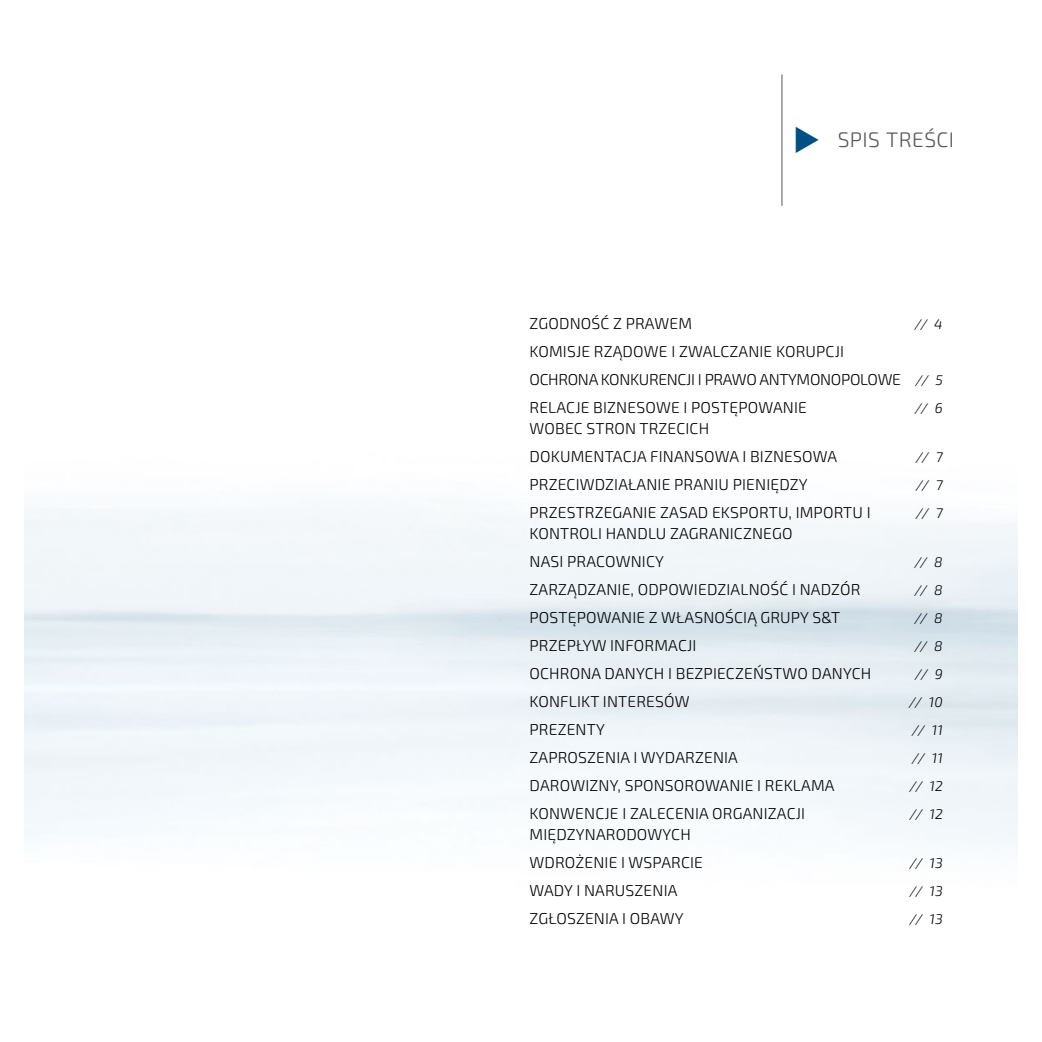
<style>
.page{position:relative;width:1042px;height:1042px;background:#fff}
.page>*{position:absolute;margin:0;border:0;box-sizing:border-box;transform-origin:0 0}
.t1{font:300 21px "Sn T";letter-spacing:.02em;color:#575756}
.t2{font:300 15.75px/28px "Sn T";letter-spacing:.01em;color:#000}
.t3{font:italic 300 14px "Sn T";letter-spacing:.01em;color:#000}
.s1{font-style:italic;font-size:14px}
</style>
<div class="page">
<hr style="left:781px;top:74px;width:1px;height:132px;background:#575756">
<h1 class="t1" style="left:838px;top:127px;width:118px">SPIS TREŚCI</h1>
<p class="t2" style="left:529px;top:310px;width:164px">ZGODNOŚĆ Z PRAWEM</p>
<p class="t3" style="left:914px;top:316px;width:30px">// 4</p>
<p class="t2" style="left:529px;top:338px;width:415px">KOMISJE RZĄDOWE I ZWALCZANIE KORUPCJI<br>OCHRONA KONKURENCJI I PRAWO ANTYMONOPOLOWE <span class="s1">// 5<br></span>RELACJE BIZNESOWE I POSTĘPOWANIE</p>
<p class="t3" style="left:915px;top:400px;width:29px">// 6</p>
<p class="t2" style="left:529px;top:415px;width:309px">WOBEC STRON TRZECICH<br>DOKUMENTACJA FINANSOWA I BIZNESOWA</p>
<p class="t3" style="left:916px;top:449px;width:28px">// 7</p>
<p class="t2" style="left:529px;top:471px;width:280px">PRZECIWDZIAŁANIE PRANIU PIENIĘDZY</p>
<p class="t3" style="left:916px;top:477px;width:28px">// 7</p>
<p class="t2" style="left:529px;top:499px;width:343px">PRZESTRZEGANIE ZASAD EKSPORTU, IMPORTU I</p>
<p class="t3" style="left:916px;top:505px;width:28px">// 7</p>
<p class="t2" style="left:529px;top:520px;width:264px">KONTROLI HANDLU ZAGRANICZNEGO<br>NASI PRACOWNICY</p>
<p class="t3" style="left:914px;top:554px;width:30px">// 8</p>
<p class="t2" style="left:529px;top:576px;width:332px">ZARZĄDZANIE, ODPOWIEDZIALNOŚĆ I NADZÓR</p>
<p class="t3" style="left:914px;top:582px;width:30px">// 8</p>
<p class="t2" style="left:529px;top:604px;width:312px">POSTĘPOWANIE Z WŁASNOŚCIĄ GRUPY S&amp;T</p>
<p class="t3" style="left:914px;top:610px;width:30px">// 8</p>
<p class="t2" style="left:529px;top:632px;width:168px">PRZEPŁYW INFORMACJI</p>
<p class="t3" style="left:914px;top:638px;width:30px">// 8</p>
<p class="t2" style="left:529px;top:660px;width:343px">OCHRONA DANYCH I BEZPIECZEŃSTWO DANYCH</p>
<p class="t3" style="left:915px;top:666px;width:29px">// 9</p>
<p class="t2" style="left:529px;top:688px;width:161px">KONFLIKT INTERESÓW</p>
<p class="t3" style="left:909px;top:694px;width:35px">// 10</p>
<p class="t2" style="left:529px;top:716px;width:77px">PREZENTY</p>
<p class="t3" style="left:912px;top:722px;width:32px">// 11</p>
<p class="t2" style="left:529px;top:744px;width:210px">ZAPROSZENIA I WYDARZENIA</p>
<p class="t3" style="left:912px;top:750px;width:32px">// 11</p>
<p class="t2" style="left:529px;top:772px;width:306px">DAROWIZNY, SPONSOROWANIE I REKLAMA</p>
<p class="t3" style="left:909px;top:778px;width:35px">// 12</p>
<p class="t2" style="left:529px;top:800px;width:277px">KONWENCJE I ZALECENIA ORGANIZACJI</p>
<p class="t3" style="left:909px;top:806px;width:35px">// 12</p>
<p class="t2" style="left:529px;top:821px;width:175px">MIĘDZYNARODOWYCH<br>WDROŻENIE I WSPARCIE</p>
<p class="t3" style="left:909px;top:855px;width:35px">// 13</p>
<p class="t2" style="left:529px;top:877px;width:149px">WADY I NARUSZENIA</p>
<p class="t3" style="left:909px;top:883px;width:35px">// 13</p>
<p class="t2" style="left:529px;top:905px;width:156px">ZGŁOSZENIA I OBAWY</p>
<p class="t3" style="left:909px;top:911px;width:35px">// 13</p>
</div>
